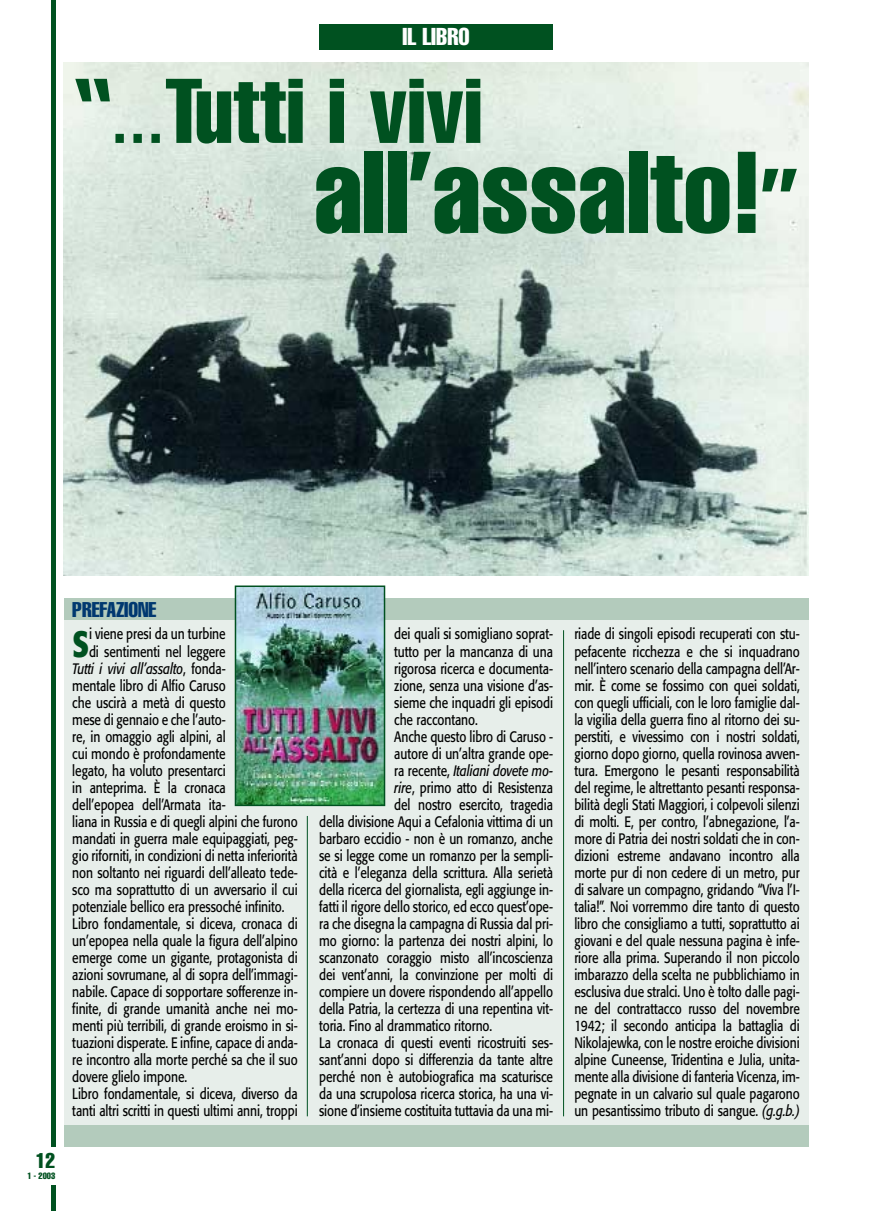
<style>
.page{position:relative;width:872px;height:1211px;background:#fff}
.page>*{position:absolute;margin:0;border:0;box-sizing:border-box;transform-origin:0 0}
.t1{font:extra-condensed 114px "Helvetica";color:#005120}
.t2{font:extra-condensed 90px "Helvetica";color:#005120}
.t3{font:700 36.3px "Formata";color:#005120;scale:.8 1}
.t4{font:extra-condensed 24px "Helvetica";color:#fff}
.t5{font:extra-condensed 21px "Helvetica";color:#003870}
.t6{font:extra-condensed 21px "Helvetica";color:#005120}
.t7{font:15px/17.1px "Formata";letter-spacing:-.005em;color:#000;text-align:justify;scale:.8 1}
.t8{font:italic 15px "Formata";letter-spacing:-.005em;color:#000;scale:.8 1}
.t9{font:extra-condensed 9px "Helvetica";color:#005120}
.s1{font-size:54px}
.s2{font-size:90px}
.s3{font-style:normal}
.s4{font-style:italic}
</style>
<div class="page">
<div style="left:64px;top:599px;width:744px;height:21px;background:#b3cbbc"></div>
<div style="left:64px;top:620px;width:744px;height:507px;background:#e7eeea"></div>
<div style="left:64px;top:1125px;width:744px;height:22px;background:#b3cbbc"></div>
<img style="left:64px;top:62px;width:744px;height:513px">
<hr style="left:51px;top:1185px;width:4px;height:25px;background:#005120">
<hr style="left:51px;top:0;width:4px;height:1147px;background:#005120">
<div style="left:319px;top:24px;width:234px;height:26px;background:#005120"></div>
<img style="left:238px;top:588px;width:144px;height:215px">
<div style="left:235px;top:585px;width:150px;height:221px;border:2px solid #005120"></div>
<hr style="left:307px;top:816px;width:1px;height:300px;background:#005120">
<hr style="left:563px;top:630px;width:1px;height:486px;background:#005120">
<h3 class="t4" style="left:402px;top:28px;width:69px">IL LIBRO</h3>
<h2 class="t2" style="left:72px;top:79px;width:411px">“<span class="s1">…</span>Tutti i vivi</h2>
<h1 class="t1" style="left:314px;top:152px;width:487px">all’assalto!<span class="s2">”</span></h1>
<h3 class="t6" style="left:36px;top:1153px;width:21px">12</h3>
<p class="t9" style="left:27px;top:1173px;width:29px">1 - 2003</p>
<h3 class="t5" style="left:72px;top:602px;width:86px">PREFAZIONE</h3>
<h3 class="t3" style="left:72px;top:627px;width:23px">S</h3>
<p class="t7" style="left:89px;top:627px;width:172px">i viene presi da un turbine</p>
<p class="t7" style="left:89px;top:644px;width:172px">di sentimenti nel leggere</p>
<p class="t8" style="left:72px;top:661px;width:193px">Tutti i vivi all’assalto<span class="s3">, fonda-</span></p>
<p class="t7" style="left:72px;top:678px;width:193px">mentale libro di Alfio Caruso</p>
<p class="t7" style="left:72px;top:695px;width:193px">che uscirà a metà di questo</p>
<p class="t7" style="left:72px;top:712px;width:193px">mese di gennaio e che l’auto-</p>
<p class="t7" style="left:72px;top:729px;width:193px">re, in omaggio agli alpini, al</p>
<p class="t7" style="left:72px;top:746px;width:193px">cui mondo è profondamente</p>
<p class="t7" style="left:72px;top:763px;width:193px">legato, ha voluto presentarci</p>
<p class="t7" style="left:72px;top:780px;width:193px">in anteprima. È la cronaca</p>
<p class="t7" style="left:72px;top:797px;width:193px">dell’epopea dell’Armata ita-</p>
<p class="t7" style="left:72px;top:814px;width:283px">liana in Russia e di quegli alpini che furono</p>
<p class="t7" style="left:72px;top:831px;width:283px">mandati in guerra male equipaggiati, peg-</p>
<p class="t7" style="left:72px;top:848px;width:283px">gio riforniti, in condizioni di netta inferiorità</p>
<p class="t7" style="left:72px;top:865px;width:283px">non soltanto nei riguardi dell’alleato tede-</p>
<p class="t7" style="left:72px;top:882px;width:283px">sco ma soprattutto di un avversario il cui</p>
<p class="t7" style="left:72px;top:899px;width:267px">potenziale bellico era pressoché infinito.</p>
<p class="t7" style="left:72px;top:916px;width:283px">Libro fondamentale, si diceva, cronaca di</p>
<p class="t7" style="left:72px;top:933px;width:283px">un’epopea nella quale la figura dell’alpino</p>
<p class="t7" style="left:72px;top:950px;width:283px">emerge come un gigante, protagonista di</p>
<p class="t7" style="left:72px;top:967px;width:283px">azioni sovrumane, al di sopra dell’immagi-</p>
<p class="t7" style="left:72px;top:984px;width:283px">nabile. Capace di sopportare sofferenze in-</p>
<p class="t7" style="left:72px;top:1001px;width:283px">finite, di grande umanità anche nei mo-</p>
<p class="t7" style="left:72px;top:1018px;width:283px">menti più terribili, di grande eroismo in si-</p>
<p class="t7" style="left:72px;top:1035px;width:283px">tuazioni disperate. E infine, capace di anda-</p>
<p class="t7" style="left:72px;top:1052px;width:283px">re incontro alla morte perché sa che il suo</p>
<p class="t7" style="left:72px;top:1069px;width:145px">dovere glielo impone.</p>
<p class="t7" style="left:72px;top:1086px;width:283px">Libro fondamentale, si diceva, diverso da</p>
<p class="t7" style="left:72px;top:1103px;width:283px">tanti altri scritti in questi ultimi anni, troppi</p>
<p class="t7" style="left:394px;top:627px;width:200px">dei quali si somigliano soprat-</p>
<p class="t7" style="left:394px;top:644px;width:200px">tutto per la mancanza di una</p>
<p class="t7" style="left:394px;top:661px;width:200px">rigorosa ricerca e documenta-</p>
<p class="t7" style="left:394px;top:678px;width:200px">zione, senza una visione d’as-</p>
<p class="t7" style="left:394px;top:695px;width:200px">sieme che inquadri gli episodi</p>
<p class="t7" style="left:394px;top:712px;width:106px">che raccontano.</p>
<p class="t7" style="left:394px;top:729px;width:200px">Anche questo libro di Caruso -</p>
<p class="t7" style="left:394px;top:746px;width:200px">autore di un’altra grande ope-</p>
<p class="t8" style="left:394px;top:763px;width:200px"><span class="s3">ra recente,</span> Italiani dovete mo-</p>
<p class="t7" style="left:394px;top:780px;width:200px"><span class="s4">rire</span>, primo atto di Resistenza</p>
<p class="t7" style="left:394px;top:797px;width:200px">del nostro esercito, tragedia</p>
<p class="t7" style="left:319px;top:814px;width:294px">della divisione Aqui a Cefalonia vittima di un</p>
<p class="t7" style="left:319px;top:831px;width:294px">barbaro eccidio - non è un romanzo, anche</p>
<p class="t7" style="left:319px;top:848px;width:294px">se si legge come un romanzo per la sempli-</p>
<p class="t7" style="left:319px;top:865px;width:294px">cità e l’eleganza della scrittura. Alla serietà</p>
<p class="t7" style="left:319px;top:882px;width:294px">della ricerca del giornalista, egli aggiunge in-</p>
<p class="t7" style="left:319px;top:899px;width:294px">fatti il rigore dello storico, ed ecco quest’ope-</p>
<p class="t7" style="left:319px;top:916px;width:294px">ra che disegna la campagna di Russia dal pri-</p>
<p class="t7" style="left:319px;top:933px;width:294px">mo giorno: la partenza dei nostri alpini, lo</p>
<p class="t7" style="left:319px;top:950px;width:294px">scanzonato coraggio misto all’incoscienza</p>
<p class="t7" style="left:319px;top:967px;width:294px">dei vent’anni, la convinzione per molti di</p>
<p class="t7" style="left:319px;top:984px;width:294px">compiere un dovere rispondendo all’appello</p>
<p class="t7" style="left:319px;top:1001px;width:294px">della Patria, la certezza di una repentina vit-</p>
<p class="t7" style="left:319px;top:1018px;width:218px">toria. Fino al drammatico ritorno.</p>
<p class="t7" style="left:319px;top:1035px;width:294px">La cronaca di questi eventi ricostruiti ses-</p>
<p class="t7" style="left:319px;top:1052px;width:294px">sant’anni dopo si differenzia da tante altre</p>
<p class="t7" style="left:319px;top:1069px;width:294px">perché non è autobiografica ma scaturisce</p>
<p class="t7" style="left:319px;top:1086px;width:294px">da una scrupolosa ricerca storica, ha una vi-</p>
<p class="t7" style="left:319px;top:1103px;width:294px">sione d’insieme costituita tuttavia da una mi-</p>
<p class="t7" style="left:574px;top:627px;width:283px">riade di singoli episodi recuperati con stu&shy;pefacente ricchezza e che si inquadrano nell’intero scenario della campagna dell’Ar&shy;mir. È come se fossimo con quei soldati, con quegli ufficiali, con le loro famiglie dal&shy;la vigilia della guerra fino al ritorno dei su&shy;perstiti, e vivessimo con i nostri soldati, giorno dopo giorno, quella rovinosa avven&shy;tura. Emergono le pesanti responsabilità del regime, le altrettanto pesanti responsa&shy;bilità degli Stati Maggiori, i colpevoli silenzi di molti. E, per contro, l’abnegazione, l’a&shy;more di Patria dei nostri soldati che in con&shy;dizioni estreme andavano incontro alla morte pur di non cedere di un metro, pur di salvare un compagno, gridando “Viva l’I&shy;talia!”. Noi vorremmo dire tanto di questo libro che consigliamo a tutti, soprattutto ai giovani e del quale nessuna pagina è infe&shy;riore alla prima. Superando il non piccolo imbarazzo della scelta ne pubblichiamo in esclusiva due stralci. Uno è tolto dalle pagi&shy;ne del contrattacco russo del novembre 1942; il secondo anticipa la battaglia di Nikolajewka, con le nostre eroiche divisioni alpine Cuneense, Tridentina e Julia, unita&shy;mente alla divisione di fanteria Vicenza, im&shy;pegnate in un calvario sul quale pagarono un pesantissimo tributo di sangue. <span class="s4">(g.g.b.)</span></p>
</div>
